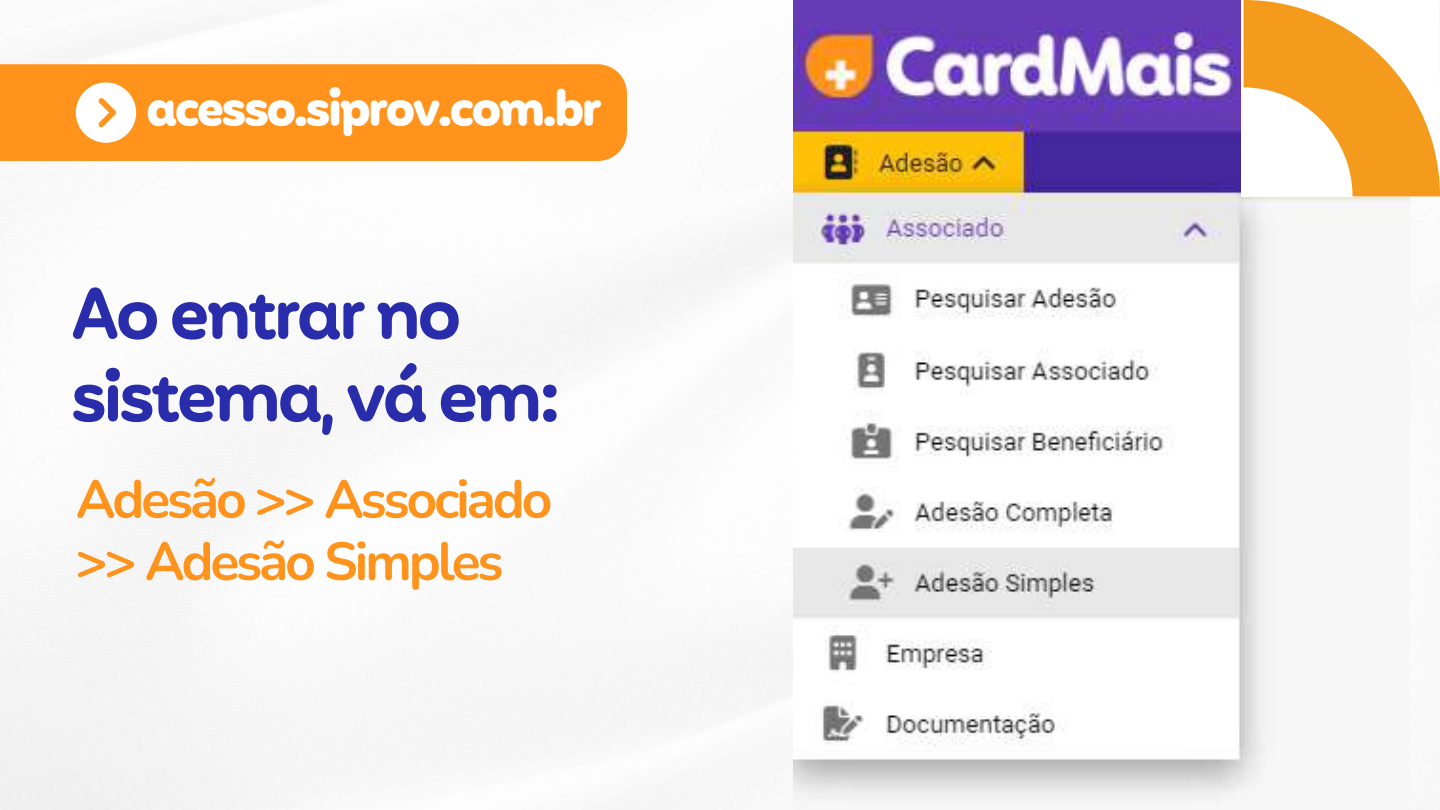
<style>
.page{position:relative;width:1440px;height:810px;background:#fff}
.page>*{position:absolute;margin:0;border:0;box-sizing:border-box;transform-origin:0 0}
.t1{font:600 70px/82.5px "Mohr Rounded Alt";letter-spacing:-.06em;color:#292cab}
.t2{font:700 53.3px/62.2px "Nunito";letter-spacing:-.06em;color:#ff931c}
.t3{font:700 47.4px "Mohr Rounded Alt";letter-spacing:-.06em;color:#fff}
</style>
<div class="page">
<img style="left:793px;top:0;width:617px;height:810px">
<svg style="left:1244px;top:0;width:196px;height:196px"></svg>
<div style="left:0;top:64px;width:627px;height:97px;background:#ff931c"></div>
<svg style="left:76px;top:82px;width:60px;height:61px"></svg>
<p class="t3" style="left:146px;top:88px;width:457px">acesso.siprov.com.br</p>
<h1 class="t1" style="left:71px;top:278px;width:492px">Ao entrar no sistema, vá em:</h1>
<p class="t2" style="left:76px;top:469px;width:478px">Adesão &gt;&gt; Associado &gt;&gt; Adesão Simples</p>
</div>
